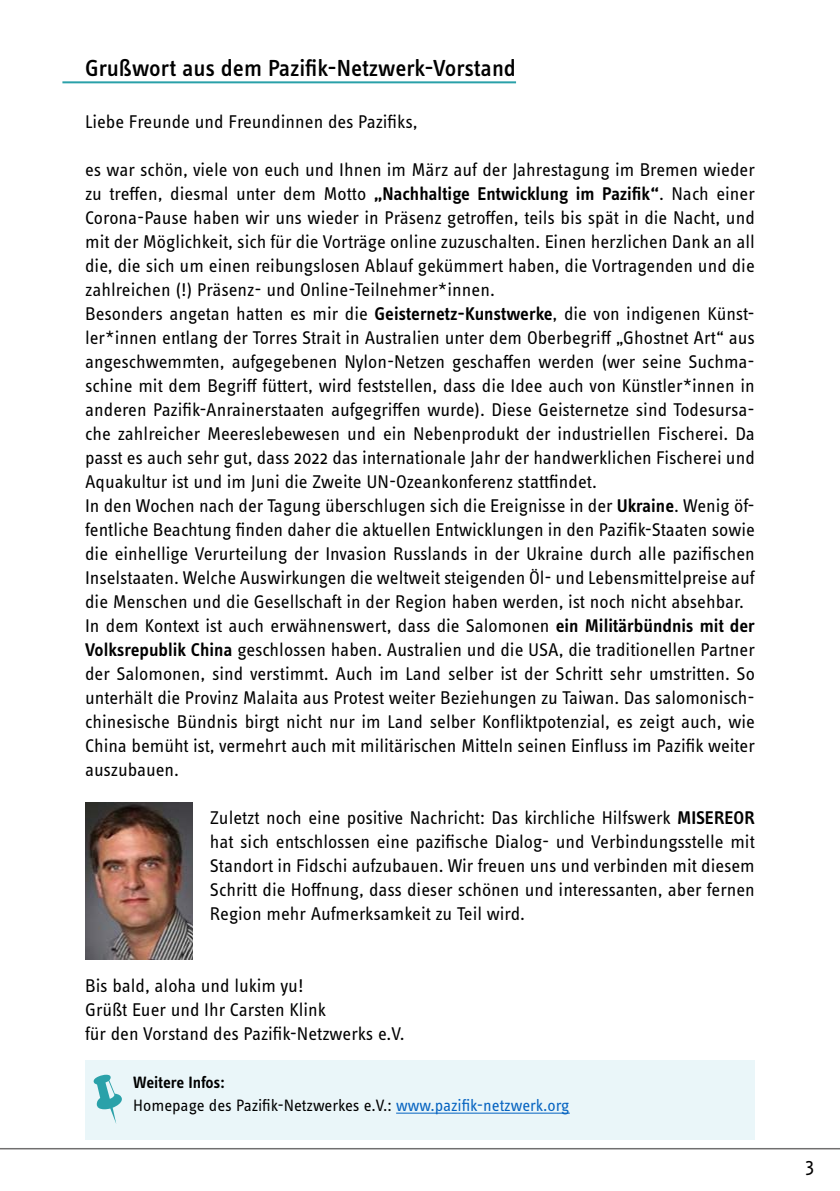
<style>
.page{position:relative;width:840px;height:1191px;background:#fff}
.page>*{position:absolute;margin:0;border:0;box-sizing:border-box;transform-origin:0 0}
.t1{font:500 24px "Info OT Text";color:#000}
.t2{font:20px "Info OT Text";color:#000}
.t3{font:19px/24px "Info OT Text";color:#000}
.t4{font:17px/23.2px "Info OT Text";color:#000}
.s1{font-weight:600}
.s2{color:#0563c1}
</style>
<div class="page">
<hr style="left:0;top:1148px;width:839px;height:1px;background:#706f6f">
<div style="left:85px;top:1060px;width:669px;height:80px;background:#eaf6f9"></div>
<img style="left:85px;top:802px;width:108px;height:158px">
<svg style="left:94px;top:1074px;width:28px;height:50px"></svg>
<hr style="left:62px;top:81px;width:453px;height:2px;background:#2aa1a9">
<hr style="left:396px;top:1112px;width:173px;height:1px;background:#0563c1">
<p class="t1" style="left:85px;top:53px;width:432px">Grußwort aus dem Pazifik-Netzwerk-Vorstand</p>
<p class="t3" style="left:85px;top:109px;width:334px">Liebe Freunde und Freundinnen des Pazifiks,</p>
<p class="t3" style="left:85px;top:157px;width:671px">es war schön, viele von euch und Ihnen im März auf der Jahrestagung im Bremen wieder zu treffen, diesmal unter dem Motto <span class="s1">„Nachhaltige Entwicklung im Pazifik“</span>. Nach einer Corona-Pause haben wir uns wieder in Präsenz getroffen, teils bis spät in die Nacht, und mit der Möglichkeit, sich für die Vorträge online zuzuschalten. Einen herzlichen Dank an all die, die sich um einen reibungslosen Ablauf gekümmert haben, die Vortragenden und die zahlreichen (!) Präsenz- und Online-Teilnehmer*innen.<br>Besonders angetan hatten es mir die <span class="s1">Geisternetz-Kunstwerke</span>, die von indigenen Künst&shy;ler*innen entlang der Torres Strait in Australien unter dem Oberbegriff „Ghostnet Art“ aus angeschwemmten, aufgegebenen Nylon-Netzen geschaffen werden (wer seine Suchma&shy;schine mit dem Begriff füttert, wird feststellen, dass die Idee auch von Künstler*innen in anderen Pazifik-Anrainerstaaten aufgegriffen wurde). Diese Geisternetze sind Todesursa&shy;che zahlreicher Meereslebewesen und ein Nebenprodukt der industriellen Fischerei. Da passt es auch sehr gut, dass 2022 das internationale Jahr der handwerklichen Fischerei und Aquakultur ist und im Juni die Zweite UN-Ozeankonferenz stattfindet.<br>In den Wochen nach der Tagung überschlugen sich die Ereignisse in der <span class="s1">Ukraine</span>. Wenig öf&shy;fentliche Beachtung finden daher die aktuellen Entwicklungen in den Pazifik-Staaten sowie die einhellige Verurteilung der Invasion Russlands in der Ukraine durch alle pazifischen Inselstaaten. Welche Auswirkungen die weltweit steigenden Öl- und Lebensmittelpreise auf die Menschen und die Gesellschaft in der Region haben werden, ist noch nicht absehbar.<br>In dem Kontext ist auch erwähnenswert, dass die Salomonen <span class="s1">ein Militärbündnis mit der Volksrepublik China</span> geschlossen haben. Australien und die USA, die traditionellen Partner der Salomonen, sind verstimmt. Auch im Land selber ist der Schritt sehr umstritten. So unterhält die Provinz Malaita aus Protest weiter Beziehungen zu Taiwan. Das salomonisch&shy;chinesische Bündnis birgt nicht nur im Land selber Konfliktpotenzial, es zeigt auch, wie China bemüht ist, vermehrt auch mit militärischen Mitteln seinen Einfluss im Pazifik weiter auszubauen.</p>
<p class="t3" style="left:210px;top:805px;width:546px;text-align:justify">Zuletzt noch eine positive Nachricht: Das kirchliche Hilfswerk <span class="s1">MISEREOR </span>hat sich entschlossen eine pazifische Dialog- und Verbindungsstelle mit Standort in Fidschi aufzubauen. Wir freuen uns und verbinden mit diesem Schritt die Hoffnung, dass dieser schönen und interessanten, aber fernen Region mehr Aufmerksamkeit zu Teil wird.</p>
<p class="t3" style="left:85px;top:973px;width:321px">Bis bald, aloha und lukim yu!<br>Grüßt Euer und Ihr Carsten Klink<br>für den Vorstand des Pazifik-Netzwerks e.V.</p>
<p class="t4" style="left:133px;top:1070px;width:438px"><span class="s1">Weitere Infos:<br></span>Homepage des Pazifik-Netzwerkes e.V.: <span class="s2">www.pazifik-netzwerk.org</span></p>
<p class="t2" style="left:805px;top:1153px;width:10px">3</p>
</div>
